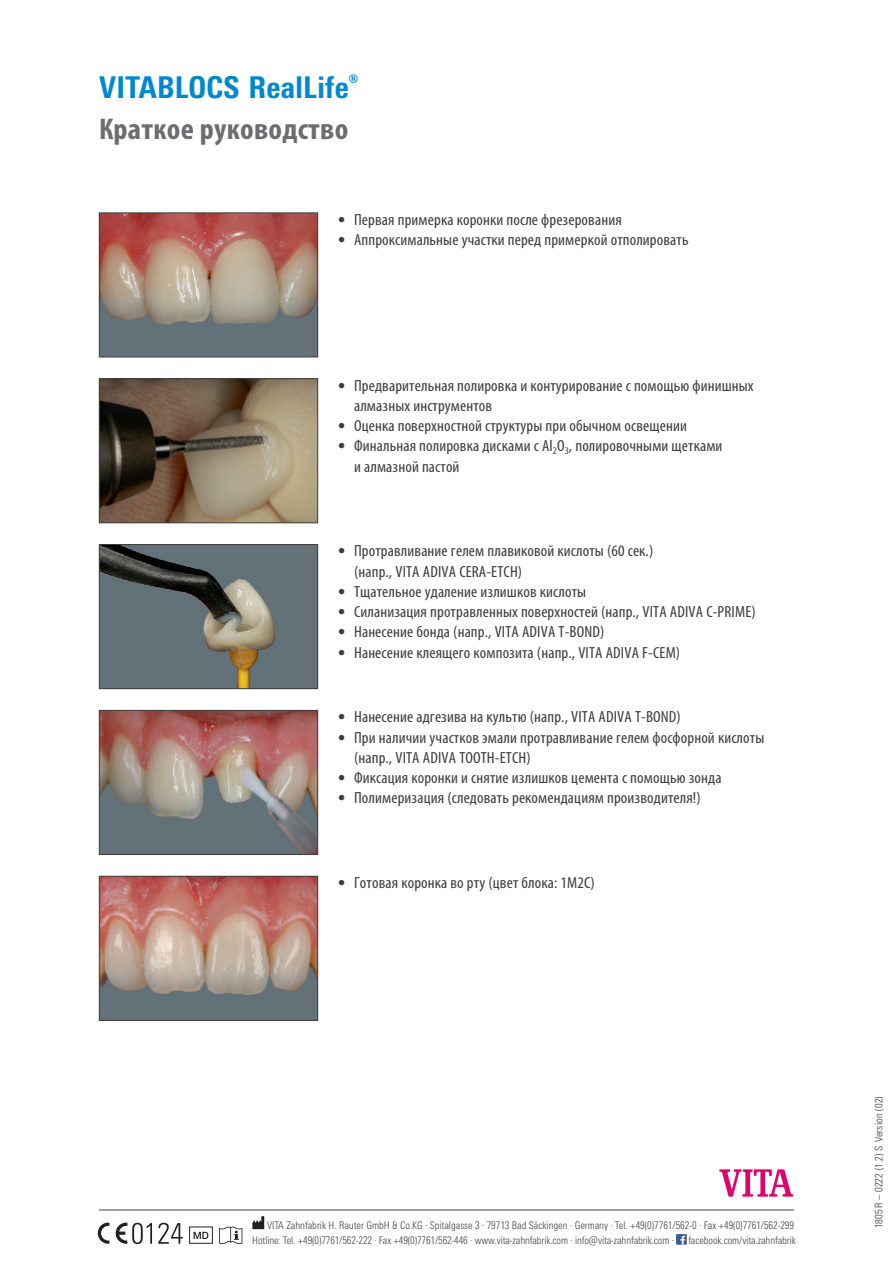
<style>
.page{position:relative;width:893px;height:1263px;background:#fff}
.page>*{position:absolute;margin:0;border:0;box-sizing:border-box;transform-origin:0 0}
.t1{font:800 condensed 30px "Univers Next Pro";letter-spacing:.01em;color:#0089cf}
.t2{font:700 condensed 30px "Myriad Pro";letter-spacing:.01em;color:#6c6d70;scale:1.05 1}
.t3{font:condensed 16.2px/20.2px "Myriad Pro";letter-spacing:.01em;color:#3e3e3f;scale:1.05 1}
.t4{font:300 condensed 10.5px/14.7px "Univers Next Pro";letter-spacing:-.01em;color:#3e3e3f}
.t5{font:300 condensed 10.5px "Univers LT";letter-spacing:.015em;color:#3e3e3f}
.s1{font-family:"Univers LT";font-weight:300;font-size:15px}
</style>
<div class="page">
<img style="left:101px;top:215px;width:215px;height:140px">
<div style="left:99px;top:213px;width:219px;height:144px;border:1px solid #3e3e3f"></div>
<img style="left:101px;top:380px;width:215px;height:141px">
<div style="left:99px;top:378px;width:219px;height:145px;border:1px solid #3e3e3f"></div>
<img style="left:101px;top:546px;width:215px;height:141px">
<div style="left:99px;top:544px;width:219px;height:145px;border:1px solid #3e3e3f"></div>
<img style="left:101px;top:712px;width:215px;height:141px">
<div style="left:99px;top:710px;width:219px;height:145px;border:1px solid #3e3e3f"></div>
<img style="left:101px;top:878px;width:215px;height:140px">
<div style="left:99px;top:876px;width:219px;height:144px;border:1px solid #3e3e3f"></div>
<hr style="left:99px;top:1210px;width:695px;height:1px;background:#3e3e3f">
<svg style="left:719px;top:1169px;width:74px;height:27px"></svg>
<svg style="left:252px;top:1216px;width:12px;height:13px"></svg>
<div style="left:676px;top:1234px;width:11px;height:11px;background:#3b5a9a"></div>
<svg style="left:680px;top:1236px;width:5px;height:9px"></svg>
<div style="left:189px;top:1226px;width:24px;height:17px;border:1px solid #262324"></div>
<svg style="left:194px;top:1232px;width:14px;height:7px"></svg>
<svg style="left:219px;top:1226px;width:23px;height:17px"></svg>
<svg style="left:98px;top:1222px;width:11px;height:22px"></svg>
<svg style="left:158px;top:1223px;width:25px;height:21px"></svg>
<svg style="left:116px;top:1222px;width:36px;height:22px"></svg>
<h1 class="t1" style="left:99px;top:76px;width:260px">VITABLOCS RealLife<sup>®</sup></h1>
<h1 class="t2" style="left:99px;top:119px;width:239px">Краткое руководство</h1>
<p class="t3" style="left:337px;top:211px;width:273px"><span class="s1">•</span> Первая примерка коронки после фрезерования</p>
<p class="t3" style="left:337px;top:231px;width:336px"><span class="s1">•</span> Аппроксимальные участки перед примеркой отполировать</p>
<p class="t3" style="left:354px;top:376px;width:382px;text-indent:-17px"><span class="s1">•</span> Предварительная полировка и контурирование с помощью финишных алмазных инструментов</p>
<p class="t3" style="left:337px;top:417px;width:335px"><span class="s1">•</span> Оценка поверхностной структуры при обычном освещении</p>
<p class="t3" style="left:354px;top:437px;width:352px;text-indent:-17px"><span class="s1">•</span> Финальная полировка дисками с Al<sub>2</sub>O<sub>3</sub>, полировочными щетками и алмазной пастой</p>
<p class="t3" style="left:354px;top:542px;width:287px;text-indent:-17px"><span class="s1">•</span> Протравливание гелем плавиковой кислоты (60 сек.) (напр., VITA ADIVA CERA-ETCH)</p>
<p class="t3" style="left:337px;top:583px;width:239px"><span class="s1">•</span> Тщательное удаление излишков кислоты</p>
<p class="t3" style="left:337px;top:603px;width:400px"><span class="s1">•</span> Силанизация протравленных поверхностей (напр., VITA ADIVA C-PRIME)</p>
<p class="t3" style="left:337px;top:623px;width:256px"><span class="s1">•</span> Нанесение бонда (напр., VITA ADIVA T-BOND)</p>
<p class="t3" style="left:337px;top:643px;width:328px"><span class="s1">•</span> Нанесение клеящего композита (напр., VITA ADIVA F-CEM)</p>
<p class="t3" style="left:337px;top:708px;width:329px"><span class="s1">•</span> Нанесение адгезива на культю (напр., VITA ADIVA T-BOND)</p>
<p class="t3" style="left:354px;top:728px;width:392px;text-indent:-17px"><span class="s1">•</span> При наличии участков эмали протравливание гелем фосфорной кислоты (напр., VITA ADIVA TOOTH-ETCH)</p>
<p class="t3" style="left:337px;top:769px;width:368px"><span class="s1">•</span> Фиксация коронки и снятие излишков цемента с помощью зонда</p>
<p class="t3" style="left:337px;top:789px;width:348px"><span class="s1">•</span> Полимеризация (следовать рекомендациям производителя!)</p>
<p class="t3" style="left:337px;top:874px;width:247px"><span class="s1">•</span> Готовая коронка во рту (цвет блока: 1M2C)</p>
<p class="t4" style="left:252px;top:1219px;width:543px;text-indent:15px">VITA Zahnfabrik H. Rauter GmbH &amp; Co.KG · Spitalgasse 3 · 79713 Bad Säckingen · Germany · Tel. +49(0)7761/562-0 · Fax +49(0)7761/562-299<br>Hotline: Tel. +49(0)7761/562-222 · Fax +49(0)7761/562-446 · www.vita-zahnfabrik.com · info@vita-zahnfabrik.com ·</p>
<p class="t4" style="left:688px;top:1234px;width:109px">facebook.com/vita.zahnfabrik</p>
<p class="t5" style="left:875px;top:1228px;width:133px;rotate:-90deg">1805R – 0222 (1.2) S Version (02)</p>
</div>
